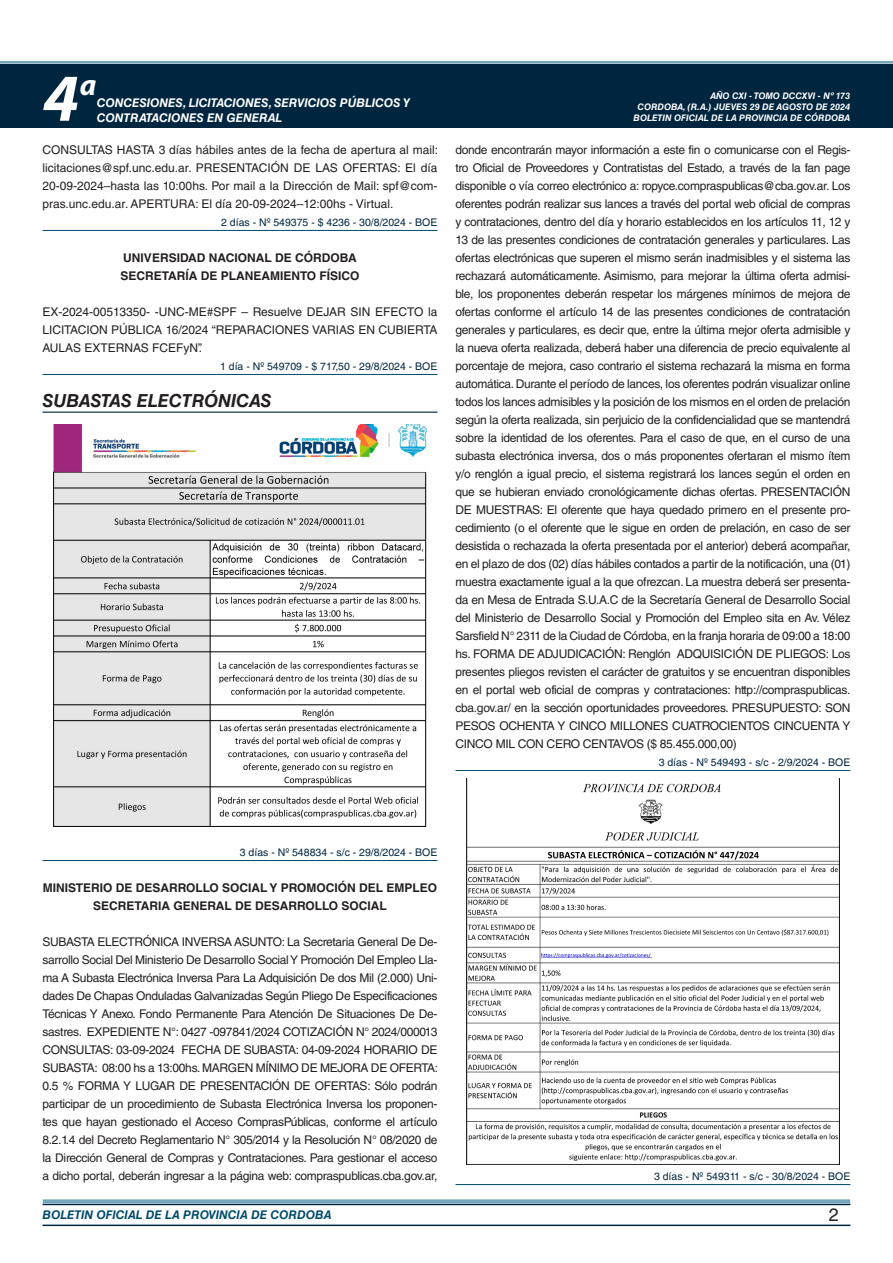
<style>
.page{position:relative;width:893px;height:1263px;background:#fff}
.page>*{position:absolute;margin:0;border:0;box-sizing:border-box;transform-origin:0 0}
.t1{font:italic 700 67.5px "Myriad Pro";color:#fff}
.t2{font:italic 700 30px "Myriad Pro";color:#fff}
.NOMBRE_DE_MINISTERIO{font:italic 700 18px "Helvetica LT Std";color:#231f20}
.t3{font:18px "Helvetica LT Std";color:#231f20}
.TEXTO_BASE{font:12px/18px "Helvetica LT Std";letter-spacing:-.025em;color:#231f20;text-align:justify}
.RESUELVE{font:700 12px "Helvetica LT Std";color:#231f20}
.t4{font:italic 700 12px/14.4px "Helvetica LT Std";color:#fff}
.t5{font:italic 700 12px "Helvetica LT Std";color:#004b6c}
.FECHA_DE_VENCIMIENTO{font:10.5px "Helvetica LT Std";color:#00263f}
.t6{font:italic 700 9px/10.8px "Helvetica LT Std";color:#fff;text-align:right}
</style>
<div class="page">
<div style="left:0;top:61px;width:893px;height:6px;background:#fff;opacity:.75"></div>
<hr style="left:43px;top:1224px;width:807px;height:2px;background:#00263f">
<div style="left:42px;top:1198px;width:809px;height:8px;background:#fff;opacity:.75"></div>
<div style="left:0;top:64px;width:893px;height:64px;background:#00263f"></div>
<hr style="left:43px;top:230px;width:394px;height:1px;background:#004b6c">
<hr style="left:43px;top:374px;width:394px;height:1px;background:#004b6c">
<hr style="left:43px;top:412px;width:394px;height:1px;background:#00263f">
<hr style="left:43px;top:860px;width:394px;height:1px;background:#004b6c">
<img style="left:53px;top:425px;width:374px;height:401px">
<hr style="left:455px;top:770px;width:395px;height:1px;background:#004b6c">
<hr style="left:455px;top:1184px;width:395px;height:1px;background:#004b6c">
<img style="left:466px;top:779px;width:374px;height:385px">
<h1 class="t1" style="left:43px;top:54px;width:38px">4</h1>
<h2 class="t2" style="left:80px;top:66px;width:18px">a</h2>
<p class="t4" style="left:97px;top:96px;width:315px">CONCESIONES, LICITACIONES, SERVICIOS PÚBLICOS Y<br>CONTRATACIONES EN GENERAL</p>
<p class="TEXTO_BASE" style="left:43px;top:141px;width:397px">CONSULTAS HASTA 3 días hábiles antes de la fecha de apertura al mail: licitaciones@spf.unc.edu.ar. PRESENTACIÓN DE LAS OFERTAS: El día 20-09-2024–hasta las 10:00hs. Por mail a la Dirección de Mail: spf@com&shy;pras.unc.edu.ar. APERTURA: El día 20-09-2024–12:00hs - Virtual.</p>
<p class="FECHA_DE_VENCIMIENTO" style="left:221px;top:216px;width:218px">2 días - Nº 549375 - $ 4236 - 30/8/2024 - BOE</p>
<p class="RESUELVE" style="left:123px;top:250px;width:235px">UNIVERSIDAD NACIONAL DE CÓRDOBA</p>
<p class="RESUELVE" style="left:120px;top:268px;width:241px">SECRETARÍA DE PLANEAMIENTO FÍSICO</p>
<p class="TEXTO_BASE" style="left:43px;top:303px;width:396px">EX-2024-00513350- -UNC-ME#SPF – Resuelve DEJAR SIN EFECTO la LICITACION PÚBLICA 16/2024 “REPARACIONES VARIAS EN CUBIERTA AULAS EXTERNAS FCEFyN”.</p>
<p class="FECHA_DE_VENCIMIENTO" style="left:220px;top:360px;width:219px">1 día - Nº 549709 - $ 717,50 - 29/8/2024 - BOE</p>
<p class="NOMBRE_DE_MINISTERIO" style="left:43px;top:390px;width:230px">SUBASTAS ELECTRÓNICAS</p>
<p class="t6" style="left:637px;top:91px;width:214px">AÑO CXI - TOMO DCCXVI - Nº 173<br>CORDOBA, (R.A.) JUEVES 29 DE AGOSTO DE 2024</p>
<p class="t6" style="left:634px;top:112px;width:218px">BOLETIN OFICIAL DE LA PROVINCIA DE CÓRDOBA</p>
<p class="TEXTO_BASE" style="left:455px;top:141px;width:396px">donde encontrarán mayor información a este fin o comunicarse con el Regis&shy;tro Oficial de Proveedores y Contratistas del Estado, a través de la fan page disponible o vía correo electrónico a: ropyce.compraspublicas@cba.gov.ar. Los oferentes podrán realizar sus lances a través del portal web oficial de compras y contrataciones, dentro del día y horario establecidos en los artículos 11, 12 y 13 de las presentes condiciones de contratación generales y particulares. Las ofertas electrónicas que superen el mismo serán inadmisibles y el sistema las rechazará automáticamente. Asimismo, para mejorar la última oferta admisi&shy;ble, los proponentes deberán respetar los márgenes mínimos de mejora de ofertas conforme el artículo 14 de las presentes condiciones de contratación generales y particulares, es decir que, entre la última mejor oferta admisible y la nueva oferta realizada, deberá haber una diferencia de precio equivalente al porcentaje de mejora, caso contrario el sistema rechazará la misma en forma automática. Durante el período de lances, los oferentes podrán visualizar online todos los lances admisibles y la posición de los mismos en el orden de prelación según la oferta realizada, sin perjuicio de la confidencialidad que se mantendrá sobre la identidad de los oferentes. Para el caso de que, en el curso de una subasta electrónica inversa, dos o más proponentes ofertaran el mismo ítem y/o renglón a igual precio, el sistema registrará los lances según el orden en que se hubieran enviado cronológicamente dichas ofertas. PRESENTACIÓN DE MUESTRAS: El oferente que haya quedado primero en el presente pro&shy;cedimiento (o el oferente que le sigue en orden de prelación, en caso de ser desistida o rechazada la oferta presentada por el anterior) deberá acompañar, en el plazo de dos (02) días hábiles contados a partir de la notificación, una (01) muestra exactamente igual a la que ofrezcan. La muestra deberá ser presenta&shy;da en Mesa de Entrada S.U.A.C de la Secretaría General de Desarrollo Social del Ministerio de Desarrollo Social y Promoción del Empleo sita en Av. Vélez Sarsfield N° 2311 de la Ciudad de Córdoba, en la franja horaria de 09:00 a 18:00 hs. FORMA DE ADJUDICACIÓN: Renglón ADQUISICIÓN DE PLIEGOS: Los presentes pliegos revisten el carácter de gratuitos y se encuentran disponibles en el portal web oficial de compras y contrataciones: http://compraspublicas. cba.gov.ar/ en la sección oportunidades proveedores. PRESUPUESTO: SON PESOS OCHENTA Y CINCO MILLONES CUATROCIENTOS CINCUENTA Y CINCO MIL CON CERO CENTAVOS ($ 85.455.000,00)</p>
<p class="FECHA_DE_VENCIMIENTO" style="left:659px;top:756px;width:193px">3 días - Nº 549493 - s/c - 2/9/2024 - BOE</p>
<p class="FECHA_DE_VENCIMIENTO" style="left:240px;top:846px;width:199px">3 días - Nº 548834 - s/c - 29/8/2024 - BOE</p>
<p class="RESUELVE" style="left:43px;top:880px;width:396px">MINISTERIO DE DESARROLLO SOCIAL Y PROMOCIÓN DEL EMPLEO</p>
<p class="RESUELVE" style="left:93px;top:898px;width:295px">SECRETARIA GENERAL DE DESARROLLO SOCIAL</p>
<p class="TEXTO_BASE" style="left:43px;top:933px;width:397px">SUBASTA ELECTRÓNICA INVERSA ASUNTO: La Secretaria General De De&shy;sarrollo Social Del Ministerio De Desarrollo Social Y Promoción Del Empleo Lla&shy;ma A Subasta Electrónica Inversa Para La Adquisición De dos Mil (2.000) Uni&shy;dades De Chapas Onduladas Galvanizadas Según Pliego De Especificaciones Técnicas Y Anexo. Fondo Permanente Para Atención De Situaciones De De&shy;sastres. EXPEDIENTE N°: 0427 -097841/2024 COTIZACIÓN N° 2024/000013<br>CONSULTAS: 03-09-2024 FECHA DE SUBASTA: 04-09-2024 HORARIO DE SUBASTA: 08:00 hs a 13:00hs. MARGEN MÍNIMO DE MEJORA DE OFERTA:<br>0.5 % FORMA Y LUGAR DE PRESENTACIÓN DE OFERTAS: Sólo podrán participar de un procedimiento de Subasta Electrónica Inversa los proponen&shy;tes que hayan gestionado el Acceso ComprasPúblicas, conforme el artículo 8.2.1.4 del Decreto Reglamentario N° 305/2014 y la Resolución N° 08/2020 de la Dirección General de Compras y Contrataciones. Para gestionar el acceso a dicho portal, deberán ingresar a la página web: compraspublicas.cba.gov.ar,</p>
<p class="FECHA_DE_VENCIMIENTO" style="left:654px;top:1170px;width:198px">3 días - Nº 549311 - s/c - 30/8/2024 - BOE</p>
<p class="t5" style="left:43px;top:1208px;width:290px">BOLETIN OFICIAL DE LA PROVINCIA DE CORDOBA</p>
<p class="t3" style="left:829px;top:1204px;width:12px">2</p>
</div>
